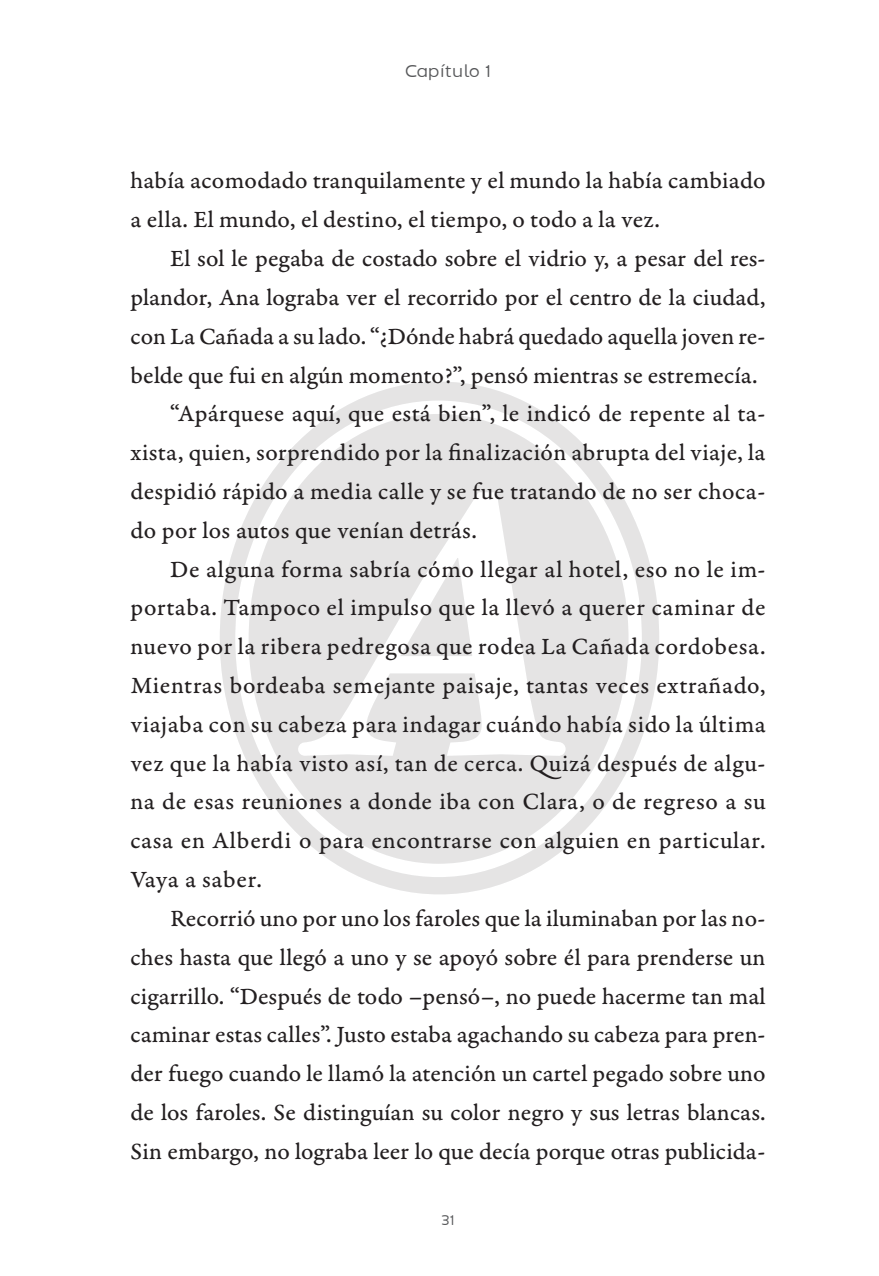
<style>
.page{position:relative;width:879px;height:1276px;background:#fff}
.page>*{position:absolute;margin:0;border:0;box-sizing:border-box;transform-origin:0 0}
.t1{font:24.6px/38.8px "Garamond Premr Pro Capt";letter-spacing:.01em;color:#231f20}
.t2{font:300 17px "Hitmo 2.0";letter-spacing:.025em;color:#57585a}
.t3{font:300 14px "Hitmo 2.0";color:#57585a}
</style>
<div class="page">
<svg style="left:220px;top:381px;width:439px;height:513px"></svg>
<svg style="left:249px;top:414px;width:379px;height:450px;fill:#e5e4e4"></svg>
<svg style="left:400px;top:558px;width:72px;height:98px"></svg>
<p class="t2" style="left:405px;top:61px;width:87px">Capítulo 1</p>
<p class="t1" style="left:130px;top:162px;width:636px">había acomodado tranquilamente y el mundo la había cambiado a ella. El mundo, el destino, el tiempo, o todo a la vez.</p>
<p class="t1" style="left:170px;top:239px;width:597px">El sol le pegaba de costado sobre el vidrio y, a pesar del res-</p>
<p class="t1" style="left:130px;top:278px;width:637px">plandor, Ana lograba ver el recorrido por el centro de la ciudad,</p>
<p class="t1" style="left:130px;top:317px;width:636px">con La Cañada a su lado. “¿Dónde habrá quedado aquella joven re-</p>
<p class="t1" style="left:130px;top:356px;width:629px">belde que fui en algún momento?”, pensó mientras se estremecía.</p>
<p class="t1" style="left:170px;top:395px;width:597px">“Apárquese aquí, que está bien”, le indicó de repente al ta-</p>
<p class="t1" style="left:130px;top:433px;width:636px">xista, quien, sorprendido por la finalización abrupta del viaje, la</p>
<p class="t1" style="left:130px;top:472px;width:636px">despidió rápido a media calle y se fue tratando de no ser choca-</p>
<p class="t1" style="left:130px;top:511px;width:348px">do por los autos que venían detrás.</p>
<p class="t1" style="left:170px;top:550px;width:597px">De alguna forma sabría cómo llegar al hotel, eso no le im-</p>
<p class="t1" style="left:130px;top:589px;width:637px">portaba. Tampoco el impulso que la llevó a querer caminar de</p>
<p class="t1" style="left:130px;top:627px;width:636px">nuevo por la ribera pedregosa que rodea La Cañada cordobesa.</p>
<p class="t1" style="left:130px;top:666px;width:636px">Mientras bordeaba semejante paisaje, tantas veces extrañado,</p>
<p class="t1" style="left:130px;top:705px;width:637px">viajaba con su cabeza para indagar cuándo había sido la última</p>
<p class="t1" style="left:130px;top:744px;width:636px">vez que la había visto así, tan de cerca. Quizá después de algu-</p>
<p class="t1" style="left:130px;top:783px;width:637px">na de esas reuniones a donde iba con Clara, o de regreso a su</p>
<p class="t1" style="left:130px;top:821px;width:636px">casa en Alberdi o para encontrarse con alguien en particular.</p>
<p class="t1" style="left:130px;top:860px;width:133px">Vaya a saber.</p>
<p class="t1" style="left:170px;top:899px;width:597px">Recorrió uno por uno los faroles que la iluminaban por las no-</p>
<p class="t1" style="left:130px;top:938px;width:636px">ches hasta que llegó a uno y se apoyó sobre él para prenderse un</p>
<p class="t1" style="left:130px;top:977px;width:636px">cigarrillo. “Después de todo –pensó–, no puede hacerme tan mal</p>
<p class="t1" style="left:130px;top:1015px;width:636px">caminar estas calles”. Justo estaba agachando su cabeza para pren-</p>
<p class="t1" style="left:130px;top:1054px;width:636px">der fuego cuando le llamó la atención un cartel pegado sobre uno</p>
<p class="t1" style="left:130px;top:1093px;width:636px">de los faroles. Se distinguían su color negro y sus letras blancas.</p>
<p class="t1" style="left:130px;top:1132px;width:636px">Sin embargo, no lograba leer lo que decía porque otras publicida-</p>
<p class="t3" style="left:441px;top:1210px;width:14px">31</p>
</div>
